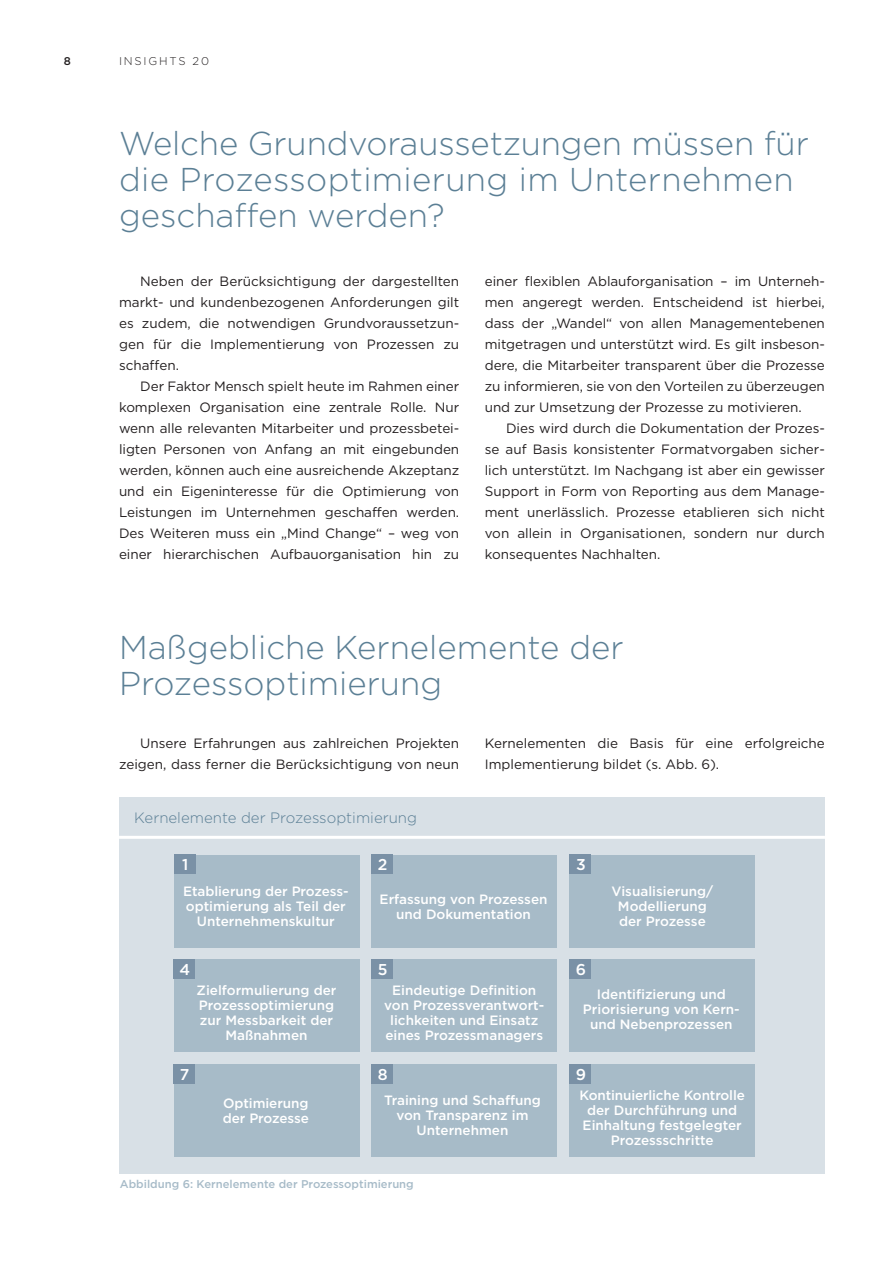
<style>
.page{position:relative;width:893px;height:1263px;background:#fff}
.page>*{position:absolute;margin:0;border:0;box-sizing:border-box;transform-origin:0 0}
.t1{font:300 33px/36px "Gotham";color:#5b7f95}
.t2{font:500 15.6px "Gotham";color:#fff}
.t3{font:300 15px "Gotham";color:#5b7f95}
.t4{font:13.5px/21px "Gotham";color:#231f20;text-align:justify}
.t5{font:500 13.5px/15px "Gotham";color:#fff;text-align:center}
.t6{font:500 11.25px "Gotham";color:#a7bbc8}
.t7{font:300 11.25px "Gotham";letter-spacing:.16em;color:#231f20}
.t8{font:500 11.25px "Gotham";color:#231f20}
</style>
<div class="page">
<div style="left:119px;top:797px;width:706px;height:377px;background:#d8e0e6"></div>
<hr style="left:119px;top:836px;width:706px;height:3px;background:#fff">
<div style="left:372px;top:959px;width:185px;height:93px;background:#a7bbc8"></div>
<div style="left:372px;top:959px;width:21px;height:20px;background:#7a91a6"></div>
<div style="left:372px;top:855px;width:185px;height:92px;background:#a7bbc8"></div>
<div style="left:372px;top:855px;width:21px;height:19px;background:#7a91a6"></div>
<div style="left:372px;top:1064px;width:185px;height:93px;background:#a7bbc8"></div>
<div style="left:372px;top:1064px;width:21px;height:19px;background:#7a91a6"></div>
<div style="left:570px;top:959px;width:185px;height:93px;background:#a7bbc8"></div>
<div style="left:570px;top:959px;width:21px;height:20px;background:#7a91a6"></div>
<div style="left:570px;top:855px;width:185px;height:92px;background:#a7bbc8"></div>
<div style="left:570px;top:855px;width:21px;height:19px;background:#7a91a6"></div>
<div style="left:570px;top:1064px;width:185px;height:93px;background:#a7bbc8"></div>
<div style="left:570px;top:1064px;width:21px;height:19px;background:#7a91a6"></div>
<div style="left:174px;top:959px;width:185px;height:93px;background:#a7bbc8"></div>
<div style="left:174px;top:959px;width:21px;height:20px;background:#7a91a6"></div>
<div style="left:174px;top:855px;width:185px;height:92px;background:#a7bbc8"></div>
<div style="left:174px;top:855px;width:21px;height:19px;background:#7a91a6"></div>
<div style="left:174px;top:1064px;width:185px;height:93px;background:#a7bbc8"></div>
<div style="left:174px;top:1064px;width:21px;height:19px;background:#7a91a6"></div>
<p class="t8" style="left:64px;top:54px;width:9px">8</p>
<p class="t7" style="left:119px;top:55px;width:91px">INSIGHTS 20</p>
<h1 class="t1" style="left:119px;top:125px;width:691px">Welche Grundvoraussetzungen müssen für die Prozessoptimierung im Unternehmen geschaffen werden?</h1>
<p class="t4" style="left:119px;top:271px;width:342px;text-indent:21px">Neben der Berücksichtigung der dargestellten markt- und kundenbezogenen Anforderungen gilt es zudem, die notwendigen Grundvoraussetzun&shy;gen für die Implementierung von Prozessen zu schaffen.</p>
<p class="t4" style="left:119px;top:376px;width:342px;text-indent:21px">Der Faktor Mensch spielt heute im Rahmen einer komplexen Organisation eine zentrale Rolle. Nur wenn alle relevanten Mitarbeiter und prozessbetei&shy;ligten Personen von Anfang an mit eingebunden werden, können auch eine ausreichende Akzeptanz und ein Eigeninteresse für die Optimierung von Leistungen im Unternehmen geschaffen werden.<br>Des Weiteren muss ein „Mind Change“ – weg von einer hierarchischen Aufbauorganisation hin zu</p>
<p class="t4" style="left:485px;top:271px;width:342px">einer flexiblen Ablauforganisation – im Unterneh&shy;men angeregt werden. Entscheidend ist hierbei, dass der „Wandel“ von allen Managementebenen mitgetragen und unterstützt wird. Es gilt insbeson&shy;dere, die Mitarbeiter transparent über die Prozesse zu informieren, sie von den Vorteilen zu überzeugen und zur Umsetzung der Prozesse zu motivieren.</p>
<p class="t4" style="left:485px;top:418px;width:342px;text-indent:21px">Dies wird durch die Dokumentation der Prozes&shy;se auf Basis konsistenter Formatvorgaben sicher&shy;lich unterstützt. Im Nachgang ist aber ein gewisser Support in Form von Reporting aus dem Manage&shy;ment unerlässlich. Prozesse etablieren sich nicht von allein in Organisationen, sondern nur durch konsequentes Nachhalten.</p>
<h1 class="t1" style="left:119px;top:629px;width:506px">Maßgebliche Kernelemente der<br>Prozessoptimierung</h1>
<p class="t4" style="left:119px;top:733px;width:342px;text-align:right">Unsere Erfahrungen aus zahlreichen Projekten zeigen, dass ferner die Berücksichtigung von neun</p>
<p class="t4" style="left:485px;top:733px;width:342px">Kernelementen die Basis für eine erfolgreiche<br>Implementierung bildet (s. Abb. 6).</p>
<p class="t3" style="left:134px;top:810px;width:284px">Kernelemente der Prozessoptimierung</p>
<p class="t2" style="left:182px;top:856px;width:8px">1</p>
<p class="t2" style="left:378px;top:856px;width:11px">2</p>
<p class="t2" style="left:576px;top:856px;width:11px">3</p>
<p class="t5" style="left:183px;top:884px;width:167px">Etablierung der Prozess&shy;optimierung als Teil der<br>Unternehmenskultur</p>
<p class="t5" style="left:380px;top:891px;width:169px">Erfassung von Prozessen und Dokumentation</p>
<p class="t5" style="left:612px;top:883px;width:103px">Visualisierung/<br>Modellierung der Prozesse</p>
<p class="t2" style="left:180px;top:961px;width:12px">4</p>
<p class="t2" style="left:378px;top:961px;width:11px">5</p>
<p class="t2" style="left:576px;top:961px;width:12px">6</p>
<p class="t5" style="left:197px;top:982px;width:141px">Zielformulierung der<br>Prozessoptimierung zur Messbarkeit der<br>Maßnahmen</p>
<p class="t5" style="left:384px;top:982px;width:162px">Eindeutige Definition von Prozessverantwort&shy;lichkeiten und Einsatz eines Prozessmanagers</p>
<p class="t5" style="left:583px;top:987px;width:158px">Identifizierung und<br>Priorisierung von Kern&shy;und Nebenprozessen</p>
<p class="t2" style="left:180px;top:1065px;width:11px">7</p>
<p class="t2" style="left:378px;top:1065px;width:11px">8</p>
<p class="t2" style="left:576px;top:1065px;width:12px">9</p>
<p class="t5" style="left:223px;top:1096px;width:88px;text-align:left">Optimierung der Prozesse</p>
<p class="t5" style="left:384px;top:1092px;width:158px">Training und Schaffung von Transparenz im<br>Unternehmen</p>
<p class="t5" style="left:579px;top:1087px;width:167px">Kontinuierliche Kontrolle der Durchführung und<br>Einhaltung festgelegter<br>Prozessschritte</p>
<p class="t6" style="left:120px;top:1178px;width:295px">Abbildung 6: Kernelemente der Prozessoptimierung</p>
</div>
